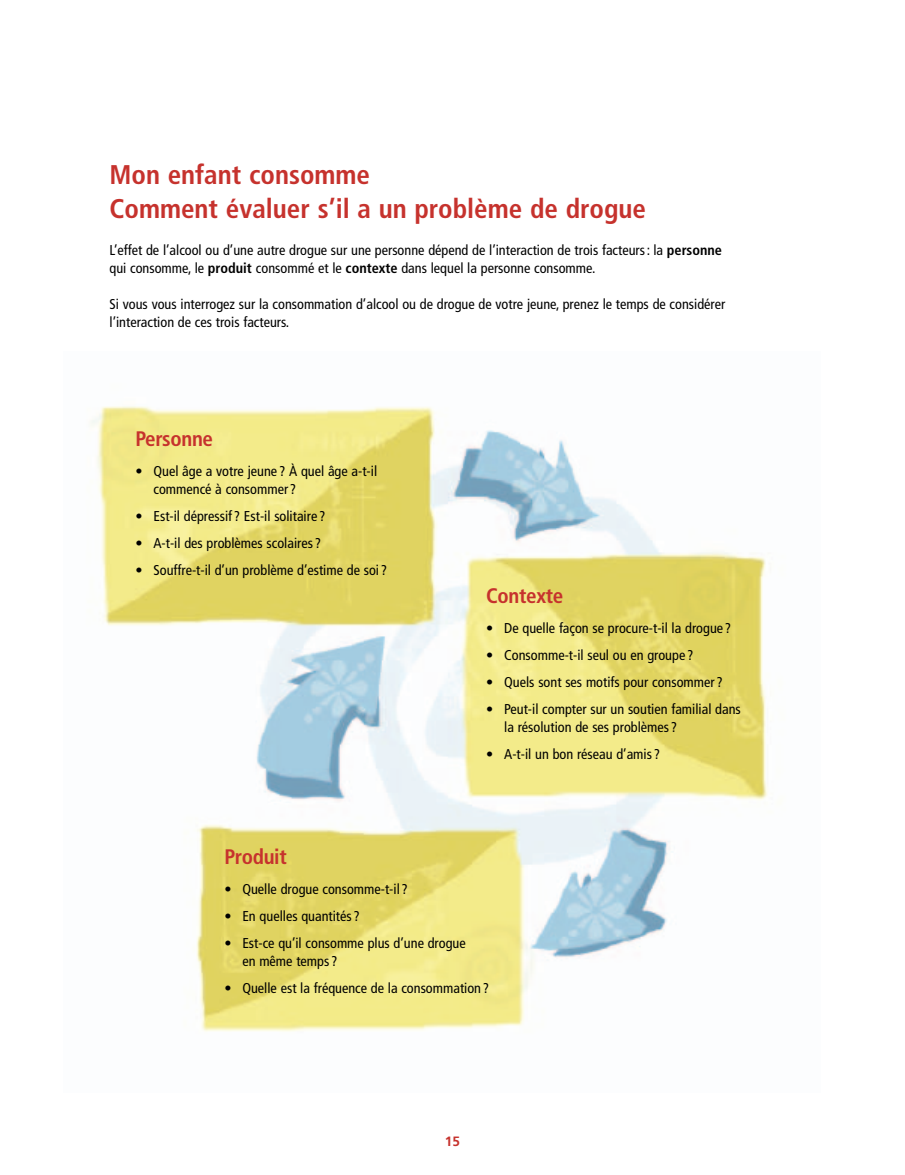
<style>
.page{position:relative;width:905px;height:1175px;background:#fff}
.page>*{position:absolute;margin:0;border:0;box-sizing:border-box;transform-origin:0 0}
.t1{font:700 condensed 27px/34.5px "Frutiger";color:#c6322d}
.t2{font:700 condensed 21px "Frutiger";letter-spacing:-.015em;color:#c6322d}
.t3{font:condensed 14.25px/18px "Frutiger";color:#000}
.t4{font:700 13.5px "Frutiger";color:#c6322d}
.s1{font-weight:700}
</style>
<div class="page">
<img style="left:91px;top:406px;width:677px;height:626px">
<h1 class="t1" style="left:110px;top:159px;width:538px">Mon enfant consomme<br>Comment évaluer s’il a un problème de drogue</h1>
<p class="t3" style="left:110px;top:242px;width:614px">L’effet de l’alcool ou d’une autre drogue sur une personne dépend de l’interaction de trois facteurs : la <span class="s1">personne </span>qui consomme, le <span class="s1">produit</span> consommé et le <span class="s1">contexte</span> dans lequel la personne consomme.</p>
<p class="t3" style="left:110px;top:296px;width:617px">Si vous vous interrogez sur la consommation d’alcool ou de drogue de votre jeune, prenez le temps de considérer l’interaction de ces trois facteurs.</p>
<h2 class="t2" style="left:135px;top:430px;width:79px">Personne</h2>
<p class="t3" style="left:153px;top:463px;width:225px;text-indent:-18px">• Quel âge a votre jeune ? À quel âge a-t-il commencé à consommer ?</p>
<p class="t3" style="left:135px;top:508px;width:191px">• Est-il dépressif ? Est-il solitaire ?</p>
<p class="t3" style="left:135px;top:535px;width:187px">• A-t-il des problèmes scolaires ?</p>
<p class="t3" style="left:135px;top:562px;width:253px">• Souffre-t-il d’un problème d’estime de soi ?</p>
<h2 class="t2" style="left:486px;top:587px;width:79px">Contexte</h2>
<p class="t3" style="left:486px;top:620px;width:246px">• De quelle façon se procure-t-il la drogue ?</p>
<p class="t3" style="left:486px;top:647px;width:209px">• Consomme-t-il seul ou en groupe ?</p>
<p class="t3" style="left:486px;top:674px;width:238px">• Quels sont ses motifs pour consommer ?</p>
<p class="t3" style="left:504px;top:701px;width:238px;text-indent:-18px">• Peut-il compter sur un soutien familial dans la résolution de ses problèmes ?</p>
<p class="t3" style="left:486px;top:746px;width:175px">• A-t-il un bon réseau d’amis ?</p>
<h2 class="t2" style="left:224px;top:848px;width:64px">Produit</h2>
<p class="t3" style="left:224px;top:881px;width:185px">• Quelle drogue consomme-t-il ?</p>
<p class="t3" style="left:224px;top:908px;width:137px">• En quelles quantités ?</p>
<p class="t3" style="left:242px;top:935px;width:225px;text-indent:-18px">• Est-ce qu’il consomme plus d’une drogue en même temps ?</p>
<p class="t3" style="left:224px;top:980px;width:266px">• Quelle est la fréquence de la consommation ?</p>
<p class="t4" style="left:445px;top:1136px;width:17px">15</p>
</div>
